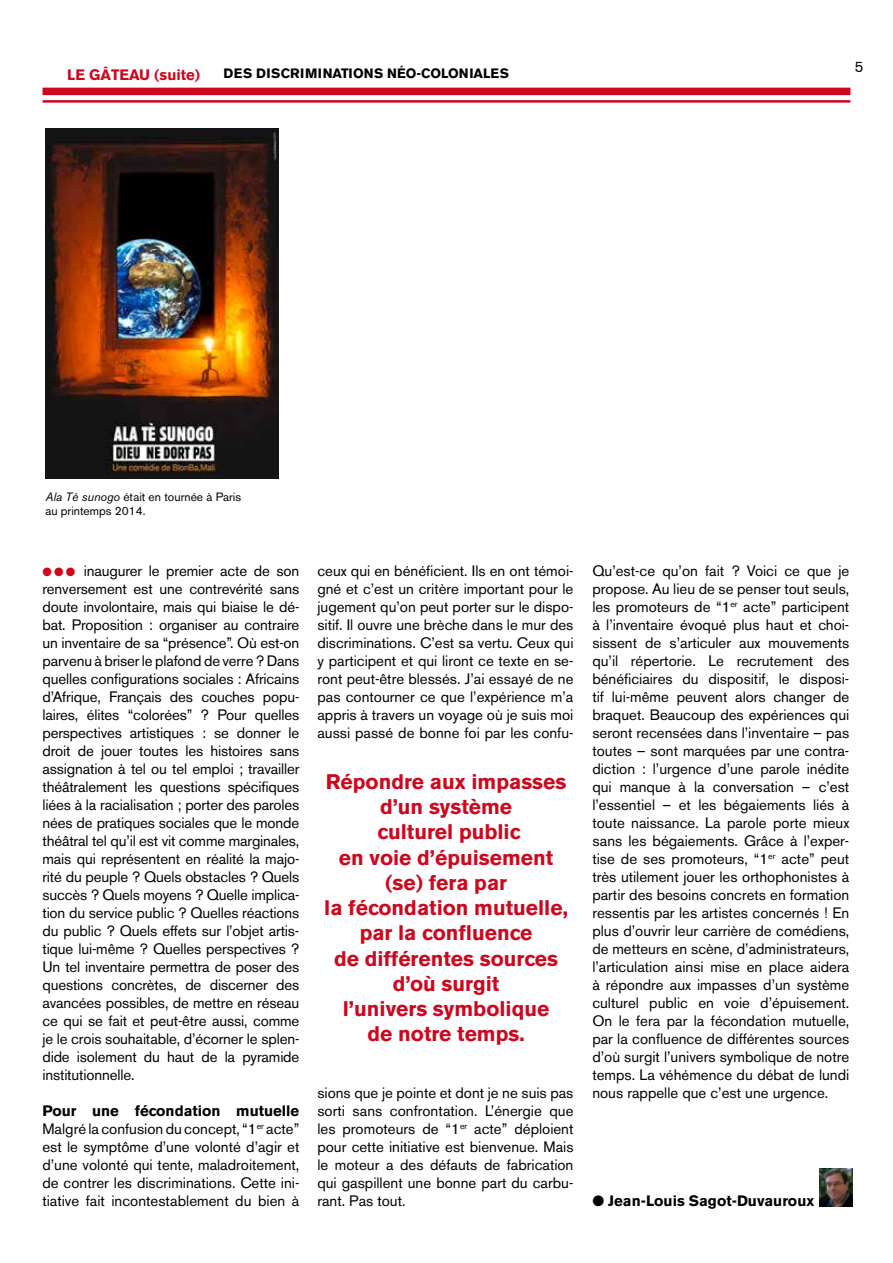
<style>
.page{position:relative;width:893px;height:1263px;background:#fff}
.page>*{position:absolute;margin:0;border:0;box-sizing:border-box;transform-origin:0 0}
.t1{font:700 21px/25.2px "Akzidenz Grotesk BE";color:#cd071e;text-align:center}
.t2{font:15px/18px "Akzidenz Grotesk BE";color:#000;text-align:justify}
.t3{font:700 15px "Akzidenz Grotesk BE";color:#000}
.t4{font:700 15px "Akzidenz Grotesk BE";color:#cd071e}
.t5{font:700 13.5px "Akzidenz Grotesk BE";color:#000}
.t6{font:12px/14.4px "Akzidenz Grotesk BE";color:#000}
.t7{font:12px "Zapf Dingbats ITC";color:#cd071e}
.s1{font-style:italic}
.s2{font-weight:700}
</style>
<div class="page">
<div style="left:43px;top:88px;width:807px;height:7px;background:#cd071e"></div>
<hr style="left:43px;top:100px;width:807px;height:3px;background:#cd071e">
<img style="left:45px;top:128px;width:234px;height:350px">
<img style="left:820px;top:1168px;width:32px;height:38px">
<p class="t4" style="left:67px;top:66px;width:134px">LE GÂTEAU (suite)</p>
<p class="t5" style="left:223px;top:66px;width:287px">DES DISCRIMINATIONS NÉO-COLONIALES</p>
<p class="t2" style="left:855px;top:58px;width:10px">5</p>
<p class="t6" style="left:45px;top:490px;width:197px"><span class="s1">Ala Tè sunogo</span> était en tournée à Paris au printemps 2014.</p>
<p class="t2" style="left:42px;top:562px;width:258px;text-indent:41px">inaugurer le premier acte de son renversement est une contrevérité sans doute involontaire, mais qui biaise le dé&shy;bat. Proposition : organiser au contraire un inventaire de sa “présence”. Où est-on parvenu à briser le plafond de verre ? Dans quelles configurations sociales : Africains d’Afrique, Français des couches popu&shy;laires, élites “colorées” ? Pour quelles perspectives artistiques : se donner le droit de jouer toutes les histoires sans assignation à tel ou tel emploi ; travailler théâtralement les questions spécifiques liées à la racialisation ; porter des paroles nées de pratiques sociales que le monde théâtral tel qu’il est vit comme marginales, mais qui représentent en réalité la majo&shy;rité du peuple ? Quels obstacles ? Quels succès ? Quels moyens ? Quelle implica&shy;tion du service public ? Quelles réactions du public ? Quels effets sur l’objet artis&shy;tique lui-même ? Quelles perspectives ?<br>Un tel inventaire permettra de poser des questions concrètes, de discerner des avancées possibles, de mettre en réseau ce qui se fait et peut-être aussi, comme je le crois souhaitable, d’écorner le splen&shy;dide isolement du haut de la pyramide institutionnelle.</p>
<p class="t2" style="left:42px;top:1102px;width:258px"><span class="s2">Pour une fécondation mutuelle </span>Malgré la confusion du concept, “1<sup>er</sup> acte” est le symptôme d’une volonté d’agir et d’une volonté qui tente, maladroitement, de contrer les discriminations. Cette ini&shy;tiative fait incontestablement du bien à</p>
<p class="t7" style="left:42px;top:566px;width:34px">● ● ●</p>
<p class="t2" style="left:317px;top:562px;width:258px">ceux qui en bénéficient. Ils en ont témoi&shy;gné et c’est un critère important pour le jugement qu’on peut porter sur le dispo&shy;sitif. Il ouvre une brèche dans le mur des discriminations. C’est sa vertu. Ceux qui y participent et qui liront ce texte en se&shy;ront peut-être blessés. J’ai essayé de ne pas contourner ce que l’expérience m’a appris à travers un voyage où je suis moi aussi passé de bonne foi par les confu-</p>
<h1 class="t1" style="left:324px;top:769px;width:245px">Répondre aux impasses d’un système<br>culturel public<br>en voie d’épuisement (se) fera par<br>la fécondation mutuelle, par la confluence<br>de différentes sources d’où surgit<br>l’univers symbolique<br>de notre temps.</h1>
<p class="t2" style="left:317px;top:1084px;width:258px">sions que je pointe et dont je ne suis pas sorti sans confrontation. L’énergie que les promoteurs de “1<sup>er</sup> acte” déploient pour cette initiative est bienvenue. Mais le moteur a des défauts de fabrication qui gaspillent une bonne part du carbu&shy;rant. Pas tout.</p>
<p class="t2" style="left:592px;top:562px;width:258px">Qu’est-ce qu’on fait ? Voici ce que je propose. Au lieu de se penser tout seuls, les promoteurs de “1<sup>er</sup> acte” participent à l’inventaire évoqué plus haut et choi&shy;sissent de s’articuler aux mouvements qu’il répertorie. Le recrutement des bénéficiaires du dispositif, le disposi&shy;tif lui-même peuvent alors changer de braquet. Beaucoup des expériences qui seront recensées dans l’inventaire – pas toutes – sont marquées par une contra&shy;diction : l’urgence d’une parole inédite qui manque à la conversation – c’est l’essentiel – et les bégaiements liés à toute naissance. La parole porte mieux sans les bégaiements. Grâce à l’exper&shy;tise de ses promoteurs, “1<sup>er</sup> acte” peut très utilement jouer les orthophonistes à partir des besoins concrets en formation ressentis par les artistes concernés ! En plus d’ouvrir leur carrière de comédiens, de metteurs en scène, d’administrateurs, l’articulation ainsi mise en place aidera à répondre aux impasses d’un système culturel public en voie d’épuisement.<br>On le fera par la fécondation mutuelle, par la confluence de différentes sources d’où surgit l’univers symbolique de notre temps. La véhémence du débat de lundi nous rappelle que c’est une urgence.</p>
<p class="t3" style="left:592px;top:1192px;width:223px">● Jean-Louis Sagot-Duvauroux</p>
</div>
